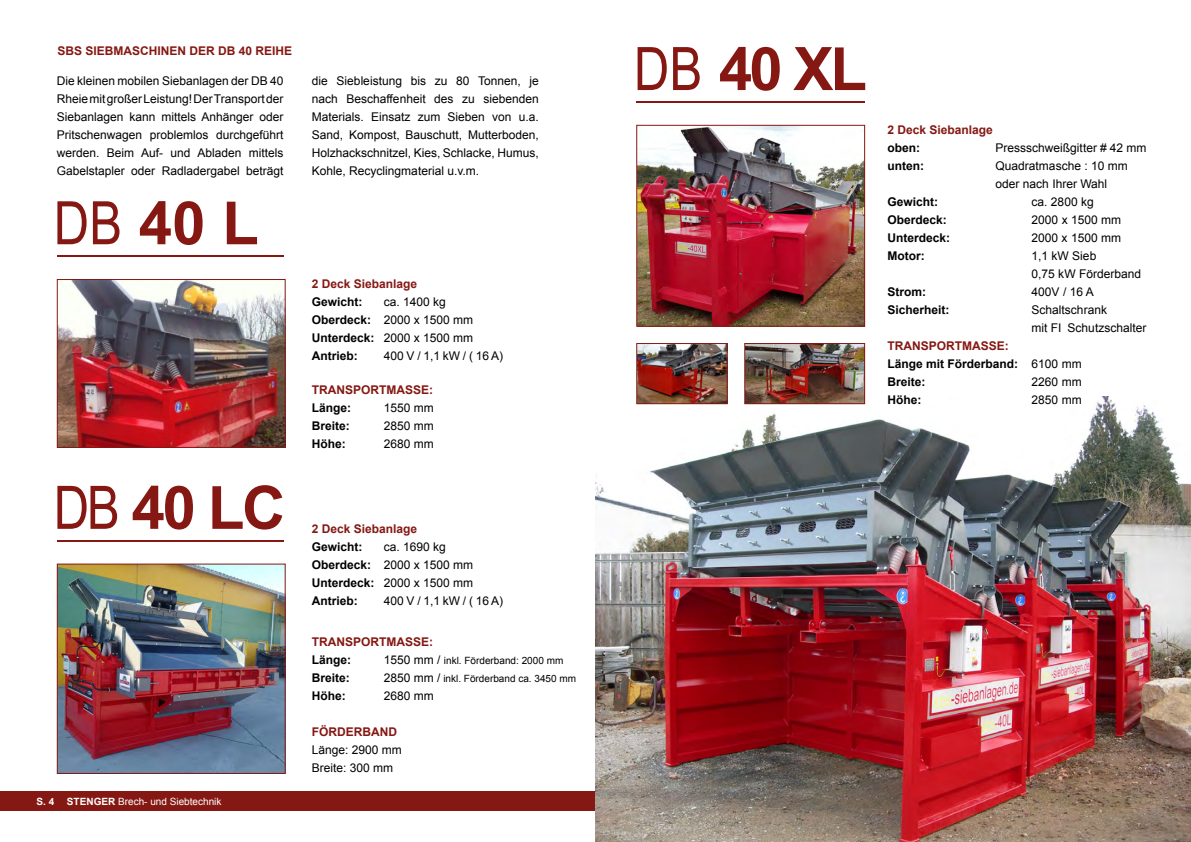
<style>
.page{position:relative;width:1191px;height:842px;background:#fff}
.page>*{position:absolute;margin:0;border:0;box-sizing:border-box;transform-origin:0 0}
.t1{font:700 60px "Arial";letter-spacing:-.04em;color:#851813}
.Absatzformat_2{font:12px/18px "Arial";color:#000;text-align:justify}
.Absatzformat_2-2{font:700 12px "Arial";color:#000}
.Absatzformat_2-3{font:700 12px "Arial";color:#851813}
.Absatzformat_1{font:700 12px "Arial";color:#851813}
.Absatzformat_2-4{font:10px "Arial";color:#000}
.t2{font:10px "Arial";color:#fff}
.t3{font:700 10px "Arial";color:#fff}
.s1{font-family:"Arial Narrow";font-weight:400}
.s2{font-weight:700}
.s3{font-size:12px}
.s4{font-weight:400}
</style>
<div class="page">
<div style="left:0;top:792px;width:595px;height:19px;background:#851813"></div>
<hr style="left:57px;top:256px;width:227px;height:1px;background:#851813">
<img style="left:59px;top:281px;width:225px;height:165px">
<div style="left:57px;top:279px;width:229px;height:169px;border:1px solid #851813"></div>
<hr style="left:637px;top:102px;width:228px;height:1px;background:#851813">
<img style="left:595px;top:396px;width:596px;height:446px">
<img style="left:638px;top:127px;width:225px;height:198px">
<div style="left:636px;top:125px;width:229px;height:202px;border:1px solid #851813"></div>
<img style="left:638px;top:345px;width:87px;height:57px">
<div style="left:636px;top:343px;width:91px;height:61px;border:1px solid #851813"></div>
<img style="left:746px;top:345px;width:117px;height:57px">
<div style="left:744px;top:343px;width:121px;height:61px;border:1px solid #851813"></div>
<hr style="left:57px;top:540px;width:227px;height:2px;background:#851813">
<img style="left:59px;top:566px;width:225px;height:206px">
<div style="left:57px;top:564px;width:229px;height:210px;border:1px solid #851813"></div>
<p class="Absatzformat_1" style="left:57px;top:43px;width:236px">SBS SIEBMASCHINEN DER DB 40 REIHE</p>
<p class="Absatzformat_2" style="left:57px;top:72px;width:228px">Die kleinen mobilen Siebanlagen der DB 40<br>Rheie mit großer Leistung! Der Transport der Siebanlagen kann mittels Anhänger oder Pritschenwagen problemlos durchgeführt werden. Beim Auf- und Abladen mittels Gabelstapler oder Radladergabel beträgt</p>
<p class="Absatzformat_2" style="left:312px;top:72px;width:228px">die Siebleistung bis zu 80 Tonnen, je nach Beschaffenheit des zu siebenden Materials. Einsatz zum Sieben von u.a.<br>Sand, Kompost, Bauschutt, Mutterboden, Holzhackschnitzel, Kies, Schlacke, Humus, Kohle, Recyclingmaterial u.v.m.</p>
<p class="t1" style="left:54px;top:183px;width:207px"><span class="s1">DB</span> 40 L</p>
<p class="t1" style="left:54px;top:468px;width:233px"><span class="s1">DB</span> 40 LC</p>
<p class="t3" style="left:36px;top:794px;width:19px">S. 4</p>
<p class="t2" style="left:67px;top:794px;width:156px"><span class="s2">STENGER</span> Brech- und Siebtechnik</p>
<p class="Absatzformat_2-3" style="left:312px;top:276px;width:107px">2 Deck Siebanlage</p>
<p class="Absatzformat_2-2" style="left:312px;top:294px;width:52px">Gewicht:</p>
<p class="Absatzformat_2" style="left:384px;top:293px;width:64px">ca. 1400 kg</p>
<p class="Absatzformat_2" style="left:312px;top:311px;width:163px"><span class="s2">Oberdeck:</span> 2000 x 1500 mm</p>
<p class="Absatzformat_2" style="left:312px;top:329px;width:163px"><span class="s2">Unterdeck:</span> 2000 x 1500 mm</p>
<p class="Absatzformat_2-2" style="left:312px;top:348px;width:47px">Antrieb:</p>
<p class="Absatzformat_2" style="left:384px;top:347px;width:121px">400 V / 1,1 kW / ( 16 A)</p>
<p class="Absatzformat_2-3" style="left:312px;top:381px;width:123px">TRANSPORTMASSE:</p>
<p class="Absatzformat_2-2" style="left:312px;top:399px;width:41px">Länge:</p>
<p class="Absatzformat_2" style="left:384px;top:398px;width:52px">1550 mm</p>
<p class="Absatzformat_2-2" style="left:312px;top:417px;width:40px">Breite:</p>
<p class="Absatzformat_2" style="left:384px;top:416px;width:52px">2850 mm</p>
<p class="Absatzformat_2-2" style="left:312px;top:435px;width:35px">Höhe:</p>
<p class="Absatzformat_2" style="left:384px;top:434px;width:52px">2680 mm</p>
<p class="Absatzformat_2-3" style="left:312px;top:521px;width:107px">2 Deck Siebanlage</p>
<p class="Absatzformat_2-2" style="left:312px;top:539px;width:52px">Gewicht:</p>
<p class="Absatzformat_2" style="left:384px;top:538px;width:64px">ca. 1690 kg</p>
<p class="Absatzformat_2" style="left:312px;top:556px;width:163px"><span class="s2">Oberdeck:</span> 2000 x 1500 mm</p>
<p class="Absatzformat_2" style="left:312px;top:574px;width:163px"><span class="s2">Unterdeck:</span> 2000 x 1500 mm</p>
<p class="Absatzformat_2-2" style="left:312px;top:593px;width:47px">Antrieb:</p>
<p class="Absatzformat_2" style="left:384px;top:592px;width:121px">400 V / 1,1 kW / ( 16 A)</p>
<p class="Absatzformat_2-3" style="left:312px;top:634px;width:123px">TRANSPORTMASSE:</p>
<p class="Absatzformat_2-2" style="left:312px;top:652px;width:41px">Länge:</p>
<p class="Absatzformat_2-4" style="left:384px;top:654px;width:181px"><span class="s3">1550 mm /</span> inkl. Förderband: 2000 mm</p>
<p class="Absatzformat_2-2" style="left:312px;top:670px;width:40px">Breite:</p>
<p class="Absatzformat_2-4" style="left:384px;top:672px;width:194px"><span class="s3">2850 mm /</span> inkl. Förderband ca. 3450 mm</p>
<p class="Absatzformat_2-2" style="left:312px;top:688px;width:35px">Höhe:</p>
<p class="Absatzformat_2" style="left:384px;top:687px;width:52px">2680 mm</p>
<p class="Absatzformat_2-3" style="left:312px;top:724px;width:87px">FÖRDERBAND</p>
<p class="Absatzformat_2" style="left:312px;top:741px;width:92px">Länge: 2900 mm</p>
<p class="Absatzformat_2" style="left:312px;top:759px;width:83px">Breite: 300 mm</p>
<p class="t1" style="left:634px;top:29px;width:235px"><span class="s1">DB</span> 40 XL</p>
<p class="Absatzformat_2-3" style="left:887px;top:121px;width:107px">2 Deck Siebanlage</p>
<p class="Absatzformat_2-2" style="left:887px;top:139px;width:34px">oben:</p>
<p class="Absatzformat_2" style="left:995px;top:138px;width:152px">Pressschweißgitter # 42 mm</p>
<p class="Absatzformat_2-2" style="left:887px;top:157px;width:38px">unten:</p>
<p class="Absatzformat_2" style="left:995px;top:156px;width:134px">Quadratmasche : 10 mm</p>
<p class="Absatzformat_2" style="left:995px;top:174px;width:113px">oder nach Ihrer Wahl</p>
<p class="Absatzformat_2-2" style="left:887px;top:193px;width:52px">Gewicht:</p>
<p class="Absatzformat_2" style="left:1031px;top:192px;width:64px">ca. 2800 kg</p>
<p class="Absatzformat_2-2" style="left:887px;top:211px;width:61px">Oberdeck:</p>
<p class="Absatzformat_2" style="left:1031px;top:210px;width:91px">2000 x 1500 mm</p>
<p class="Absatzformat_2-2" style="left:887px;top:229px;width:64px">Unterdeck:</p>
<p class="Absatzformat_2" style="left:1031px;top:228px;width:91px">2000 x 1500 mm</p>
<p class="Absatzformat_2-2" style="left:887px;top:247px;width:39px">Motor:</p>
<p class="Absatzformat_2" style="left:1031px;top:246px;width:66px">1,1 kW Sieb</p>
<p class="Absatzformat_2" style="left:1031px;top:264px;width:111px">0,75 kW Förderband</p>
<p class="Absatzformat_2-2" style="left:887px;top:283px;width:40px">Strom:</p>
<p class="Absatzformat_2" style="left:1031px;top:282px;width:64px">400V / 16 A</p>
<p class="Absatzformat_2-2" style="left:887px;top:301px;width:64px">Sicherheit:</p>
<p class="Absatzformat_2" style="left:1031px;top:300px;width:77px">Schaltschrank</p>
<p class="Absatzformat_2" style="left:1031px;top:318px;width:116px">mit FI Schutzschalter</p>
<p class="Absatzformat_2-3" style="left:887px;top:337px;width:123px">TRANSPORTMASSE:</p>
<p class="Absatzformat_2-2" style="left:887px;top:355px;width:196px">Länge mit Förderband: <span class="s4">6100 mm</span></p>
<p class="Absatzformat_2-2" style="left:887px;top:373px;width:40px">Breite:</p>
<p class="Absatzformat_2" style="left:1031px;top:372px;width:52px">2260 mm</p>
<p class="Absatzformat_2-2" style="left:887px;top:391px;width:35px">Höhe:</p>
<p class="Absatzformat_2" style="left:1031px;top:390px;width:52px">2850 mm</p>
</div>
